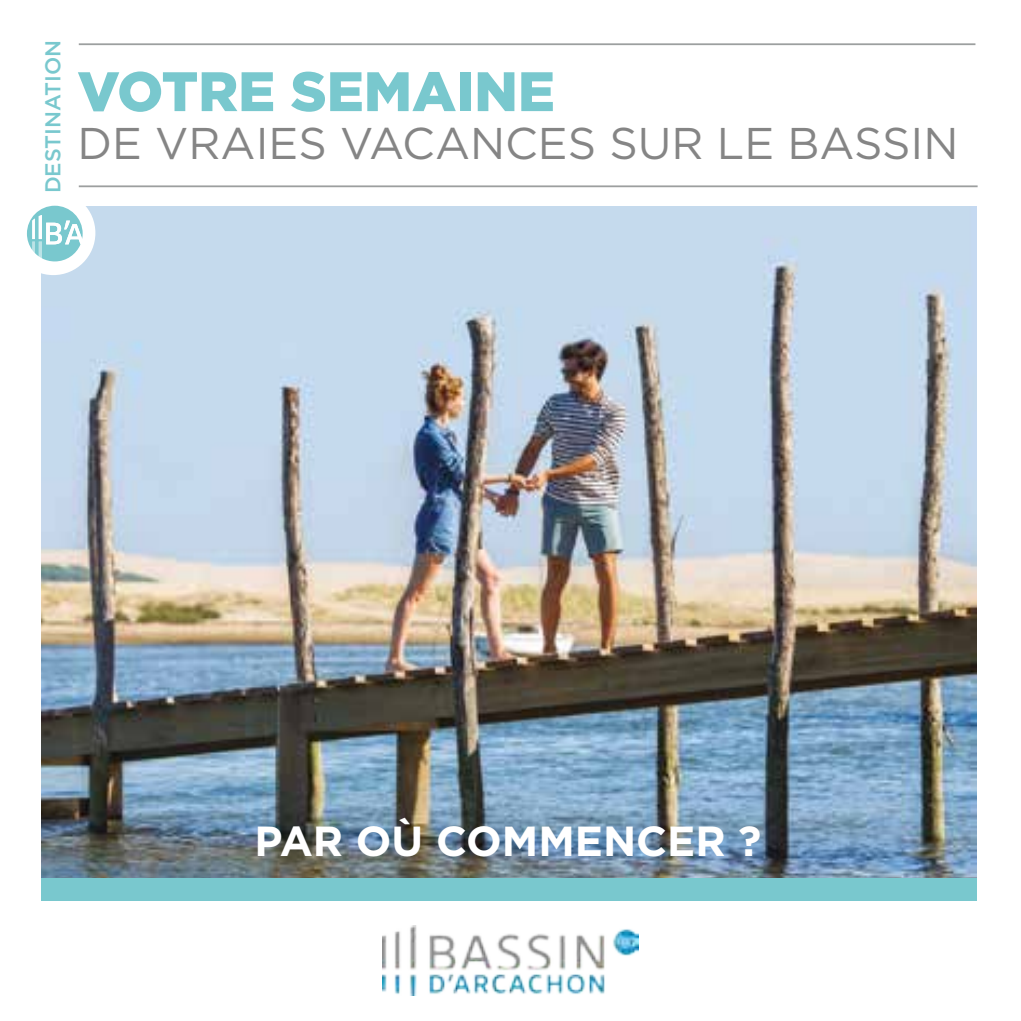
<style>
.page{position:relative;width:1021px;height:1021px;background:#fff}
.page>*{position:absolute;margin:0;border:0;box-sizing:border-box;transform-origin:0 0}
.t1{font:900 55.5px "Gotham";color:#79c8ce}
.t2{font:44.4px "Gotham";color:#858585}
.t3{font:700 42px "Gotham";color:#fff}
.t4{font:500 21.6px "Gotham";color:#79c8ce}
</style>
<div class="page">
<img style="left:42px;top:206px;width:934px;height:672px">
<div style="left:11px;top:191px;width:84px;height:84px;background:#fff;border-radius:50%"></div>
<hr style="left:79px;top:185px;width:898px;height:2px;background:#9c9f9f">
<hr style="left:79px;top:43px;width:896px;height:2px;background:#9c9f9f">
<svg style="left:27px;top:206px;width:56px;height:55px"></svg>
<div style="left:42px;top:878px;width:934px;height:23px;background:#79c8ce"></div>
<img style="left:383px;top:925px;width:255px;height:70px">
<p class="t4" style="left:39px;top:193px;width:155px;rotate:-90deg">DESTINATION</p>
<p class="t1" style="left:77px;top:53px;width:479px">VOTRE SEMAINE</p>
<p class="t2" style="left:77px;top:115px;width:882px">DE VRAIES VACANCES SUR LE BASSIN</p>
<p class="t3" style="left:254px;top:813px;width:508px">PAR OÙ COMMENCER ?</p>
</div>
